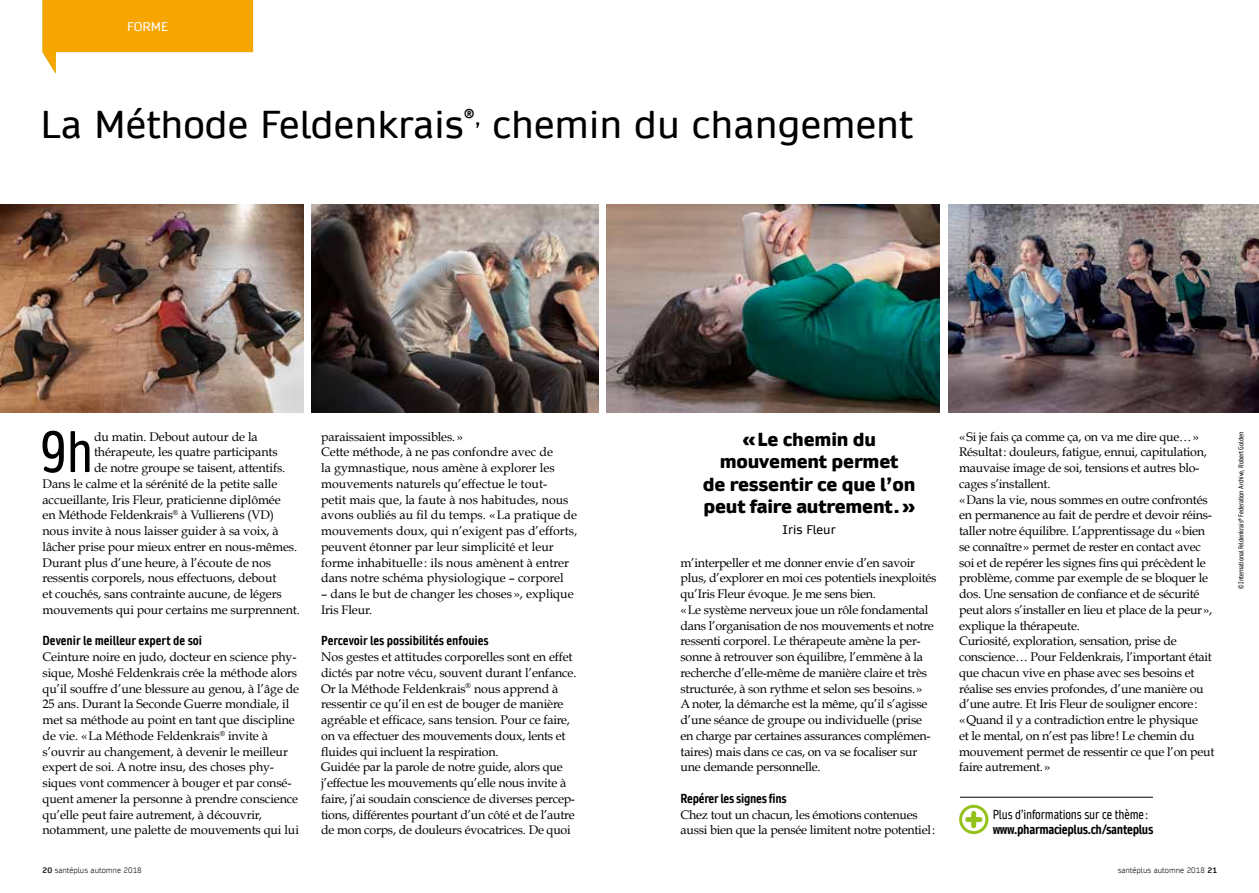
<style>
.page{position:relative;width:1259px;height:893px;background:#fff}
.page>*{position:absolute;margin:0;border:0;box-sizing:border-box;transform-origin:0 0}
.t1{font:condensed 55.5px "Daytona Pro";color:#000}
.t2{font:37.05px "Daytona Pro";color:#000}
.t3{font:900 18px/22.5px "Daytona Pro";letter-spacing:-.01em;color:#000;text-align:center}
.t4{font:700 condensed 12.75px "Daytona Pro";letter-spacing:-.025em;color:#000}
.t5{font:12.45px/15.8px "Book Antiqua";letter-spacing:-.02em;color:#000}
.t6{font:12.45px/15.8px "Book Antiqua";color:#000}
.t7{font:700 condensed 12.45px "Daytona Pro";color:#000}
.t8{font:condensed 12.45px "Daytona Pro";letter-spacing:-.01em;color:#000}
.t9{font:700 condensed 12.45px "Daytona Pro";letter-spacing:-.02em;color:#000}
.t10{font:12px "Daytona Pro";color:#fff}
.t11{font:12px "Daytona Pro";color:#000}
.t12{font:300 7.5px "Daytona Pro";color:#000}
.t13{font:condensed 6.75px "Daytona Pro";letter-spacing:-.01em;color:#000}
.s1{font-weight:600}
</style>
<div class="page">
<svg style="left:43px;top:0;width:210px;height:74px"></svg>
<hr style="left:960px;top:797px;width:193px;height:1px;background:#000">
<svg style="left:959px;top:805px;width:29px;height:29px"></svg>
<img style="left:0;top:204px;width:303px;height:209px">
<img style="left:312px;top:204px;width:286px;height:209px">
<img style="left:948px;top:204px;width:311px;height:209px">
<img style="left:607px;top:204px;width:333px;height:209px">
<p class="t10" style="left:116px;top:18px;width:65px">RUB IQUE</p>
<p class="t10" style="left:127px;top:18px;width:43px">FORME</p>
<h2 class="t2" style="left:40px;top:100px;width:874px">La Méthode Feldenkrais<sup>®,</sup> chemin du changement</h2>
<h1 class="t1" style="left:40px;top:416px;width:55px">9h</h1>
<p class="t5" style="left:94px;top:428px;width:165px">du matin. Debout autour de la</p>
<p class="t5" style="left:94px;top:444px;width:185px">thérapeute, les quatre participants</p>
<p class="t5" style="left:94px;top:460px;width:193px">de notre groupe se taisent, attentifs.</p>
<p class="t5" style="left:43px;top:476px;width:236px">Dans le calme et la sérénité de la petite salle</p>
<p class="t5" style="left:43px;top:491px;width:240px">accueillante, Iris Fleur, praticienne diplômée</p>
<p class="t5" style="left:43px;top:507px;width:233px">en Méthode Feldenkrais<sup>®</sup> à Vullierens (VD)</p>
<p class="t5" style="left:43px;top:523px;width:238px">nous invite à nous laisser guider à sa voix, à</p>
<p class="t5" style="left:43px;top:539px;width:256px">lâcher prise pour mieux entrer en nous-mêmes.</p>
<p class="t5" style="left:43px;top:554px;width:230px">Durant plus d’une heure, à l’écoute de nos</p>
<p class="t5" style="left:43px;top:570px;width:235px">ressentis corporels, nous effectuons, debout</p>
<p class="t5" style="left:43px;top:586px;width:241px">et couchés, sans contrainte aucune, de légers</p>
<p class="t5" style="left:43px;top:602px;width:259px">mouvements qui pour certains me surprennent.</p>
<p class="t7" style="left:43px;top:632px;width:161px">Devenir le meilleur expert de soi</p>
<p class="t5" style="left:43px;top:649px;width:258px">Ceinture noire en judo, docteur en science phy&shy;sique, Moshé Feldenkrais crée la méthode alors qu’il souffre d’une blessure au genou, à l’âge de 25 ans. Durant la Seconde Guerre mondiale, il met sa méthode au point en tant que discipline de vie. «La Méthode Feldenkrais<sup>®</sup> invite à s’ouvrir au changement, à devenir le meilleur expert de soi. A notre insu, des choses phy&shy;siques vont commencer à bouger et par consé&shy;quent amener la personne à prendre conscience qu’elle peut faire autrement, à découvrir, notamment, une palette de mouvements qui lui</p>
<p class="t6" style="left:321px;top:428px;width:258px">paraissaient impossibles.»<br>Cette méthode, à ne pas confondre avec de<br>la gymnastique, nous amène à explorer les mouvements naturels qu’effectue le tout-<br>petit mais que, la faute à nos habitudes, nous avons oubliés au fil du temps. «La pratique de mouvements doux, qui n’exigent pas d’efforts, peuvent étonner par leur simplicité et leur forme inhabituelle : ils nous amènent à entrer dans notre schéma physiologique – corporel</p>
<p class="t6" style="left:321px;top:586px;width:254px">– dans le but de changer les choses», explique<br>Iris Fleur.</p>
<p class="t7" style="left:321px;top:632px;width:169px">Percevoir les possibilités enfouies</p>
<p class="t5" style="left:321px;top:649px;width:257px">Nos gestes et attitudes corporelles sont en effet dictés par notre vécu, souvent durant l’enfance.<br>Or la Méthode Feldenkrais<sup>®</sup> nous apprend à ressentir ce qu’il en est de bouger de manière agréable et efficace, sans tension. Pour ce faire, on va effectuer des mouvements doux, lents et fluides qui incluent la respiration.<br>Guidée par la parole de notre guide, alors que j’effectue les mouvements qu’elle nous invite à faire, j’ai soudain conscience de diverses percep&shy;tions, différentes pourtant d’un côté et de l’autre de mon corps, de douleurs évocatrices. De quoi</p>
<h3 class="t3" style="left:703px;top:428px;width:214px">«Le chemin du mouvement permet<br>de ressentir ce que l’on peut faire autrement.»</h3>
<p class="t11" style="left:782px;top:522px;width:55px">Iris Fleur</p>
<p class="t5" style="left:680px;top:554px;width:257px">m’interpeller et me donner envie d’en savoir plus, d’explorer en moi ces potentiels inexploités qu’Iris Fleur évoque. Je me sens bien.<br>«Le système nerveux joue un rôle fondamental dans l’organisation de nos mouvements et notre ressenti corporel. Le thérapeute amène la per&shy;sonne à retrouver son équilibre, l’emmène à la recherche d’elle-même de manière claire et très structurée, à son rythme et selon ses besoins.»<br>A noter, la démarche est la même, qu’il s’agisse d’une séance de groupe ou individuelle (prise en charge par certaines assurances complémen&shy;taires) mais dans ce cas, on va se focaliser sur une demande personnelle.</p>
<p class="t9" style="left:680px;top:790px;width:108px">Repérer les signes fins</p>
<p class="t5" style="left:680px;top:806px;width:256px">Chez tout un chacun, les émotions contenues aussi bien que la pensée limitent notre potentiel:</p>
<p class="t5" style="left:959px;top:428px;width:257px">«Si je fais ça comme ça, on va me dire que…» Résultat: douleurs, fatigue, ennui, capitulation, mauvaise image de soi, tensions et autres blo&shy;cages s’installent.<br>«Dans la vie, nous sommes en outre confrontés en permanence au fait de perdre et devoir réins&shy;taller notre équilibre. L’apprentissage du «bien se connaître» permet de rester en contact avec soi et de repérer les signes fins qui précèdent le problème, comme par exemple de se bloquer le dos. Une sensation de confiance et de sécurité peut alors s’installer en lieu et place de la peur», explique la thérapeute.<br>Curiosité, exploration, sensation, prise de conscience… Pour Feldenkrais, l’important était que chacun vive en phase avec ses besoins et réalise ses envies profondes, d’une manière ou d’une autre. Et Iris Fleur de souligner encore: «Quand il y a contradiction entre le physique<br>et le mental, on n’est pas libre! Le chemin du mouvement permet de ressentir ce que l’on peut faire autrement.»</p>
<p class="t8" style="left:992px;top:806px;width:157px">Plus d’informations sur ce thème:</p>
<p class="t4" style="left:992px;top:821px;width:162px">www.pharmacieplus.ch/santeplus</p>
<p class="t12" style="left:43px;top:866px;width:101px"><span class="s1">20</span> santéplus automne 2018</p>
<p class="t12" style="left:1118px;top:866px;width:101px">santéplus automne 2018 <span class="s1">21</span></p>
<p class="t13" style="left:1236px;top:589px;width:159px;rotate:-90deg">© International Feldenkrais® Federation Archive, Robert Golden</p>
</div>
